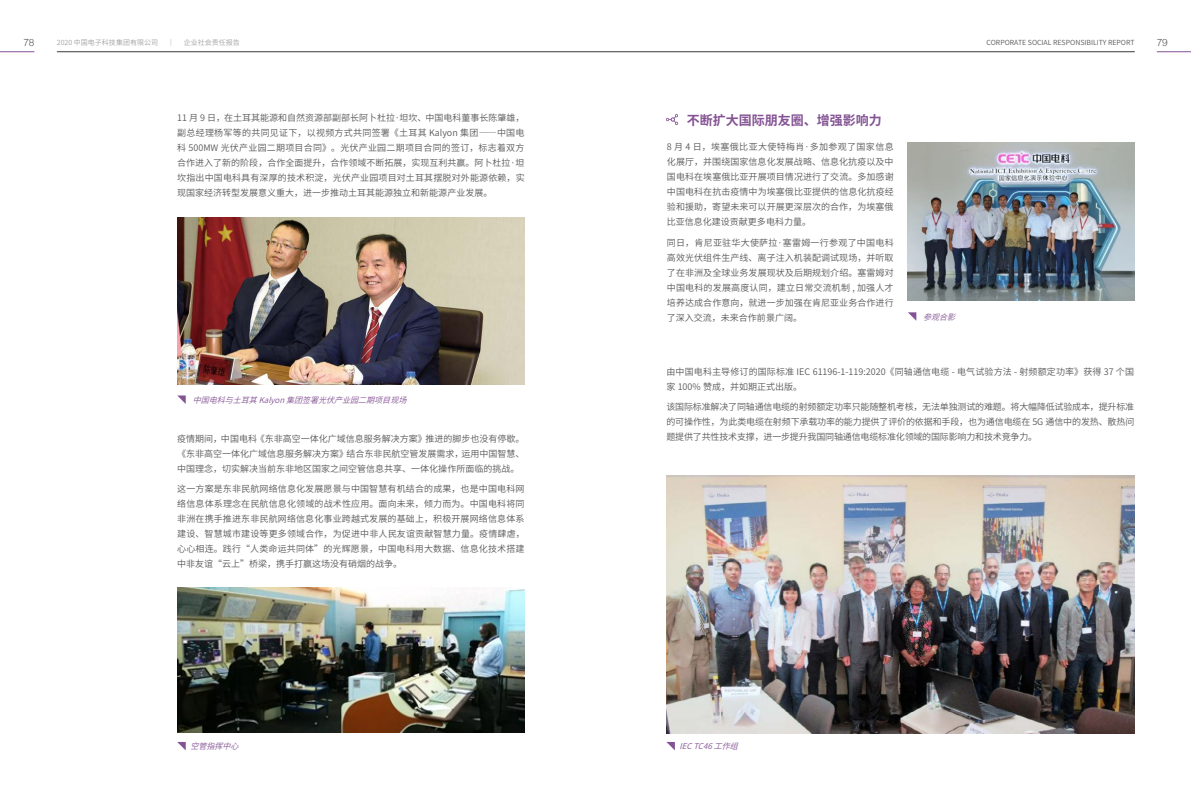
<style>
.page{position:relative;width:1191px;height:808px;background:#fff}
.page>*{position:absolute;margin:0;border:0;box-sizing:border-box;transform-origin:0 0}
.t1{font:700 13px "Source Han Sans CN";color:#845394}
.t2{font:300 10px "Helvetica";color:#595757}
.t3{font:9px/15px "Source Han Sans CN";color:#595757;text-align:justify}
.t4{font:italic 8px "Source Han Sans CN";color:#845394}
.t5{font:7px "Source Han Sans CN";color:#595757}
.t6{font:7px "Source Han Sans CN";color:#9fa0a0}
</style>
<div class="page">
<img style="left:177px;top:218px;width:348px;height:167px">
<svg style="left:177px;top:395px;width:9px;height:9px"></svg>
<img style="left:177px;top:587px;width:347px;height:145px">
<svg style="left:177px;top:742px;width:9px;height:8px"></svg>
<img style="left:908px;top:143px;width:226px;height:158px">
<svg style="left:666px;top:114px;width:12px;height:11px"></svg>
<svg style="left:908px;top:312px;width:8px;height:9px"></svg>
<img style="left:666px;top:475px;width:468px;height:259px">
<svg style="left:666px;top:742px;width:9px;height:8px"></svg>
<p class="t2" style="left:23px;top:34px;width:13px">78</p>
<p class="t6" style="left:57px;top:39px;width:103px">2020 中国电子科技集团有限公司</p>
<p class="t6" style="left:167px;top:39px;width:8px">｜</p>
<p class="t6" style="left:184px;top:39px;width:57px">企业社会责任报告</p>
<p class="t5" style="left:986px;top:39px;width:149px">CORPORATE SOCIAL RESPONSIBILITY REPORT</p>
<p class="t2" style="left:1156px;top:34px;width:13px">79</p>
<p class="t3" style="left:177px;top:111px;width:349px">11 月 9 日，在土耳其能源和自然资源部副部长阿卜杜拉·坦坎、中国电科董事长陈肇雄，副总经理杨军等的共同见证下，以视频方式共同签署《土耳其 Kalyon 集团——中国电科 500MW 光伏产业园二期项目合同》。光伏产业园二期项目合同的签订，标志着双方合作进入了新的阶段，合作全面提升，合作领域不断拓展，实现互利共赢。阿卜杜拉·坦坎指出中国电科具有深厚的技术积淀，光伏产业园项目对土耳其摆脱对外能源依赖，实现国家经济转型发展意义重大，进一步推动土耳其能源独立和新能源产业发展。</p>
<p class="t4" style="left:193px;top:395px;width:221px">中国电科与土耳其 Kalyon 集团签署光伏产业园二期项目现场</p>
<p class="t3" style="left:177px;top:431px;width:349px">疫情期间，中国电科《东非高空一体化广域信息服务解决方案》推进的脚步也没有停歇。《东非高空一体化广域信息服务解决方案》结合东非民航空管发展需求，运用中国智慧、中国理念，切实解决当前东非地区国家之间空管信息共享、一体化操作所面临的挑战。</p>
<p class="t3" style="left:177px;top:482px;width:349px">这一方案是东非民航网络信息化发展愿景与中国智慧有机结合的成果，也是中国电科网络信息体系理念在民航信息化领域的战术性应用。面向未来，倾力而为。中国电科将同非洲在携手推进东非民航网络信息化事业跨越式发展的基础上，积极开展网络信息体系建设、智慧城市建设等更多领域合作，为促进中非人民友谊贡献智慧力量。疫情肆虐，心心相连。践行“人类命运共同体”的光辉愿景，中国电科用大数据、信息化技术搭建中非友谊“云上”桥梁，携手打赢这场没有硝烟的战争。</p>
<p class="t4" style="left:191px;top:741px;width:56px">空管指挥中心</p>
<h1 class="t1" style="left:687px;top:113px;width:196px">不断扩大国际朋友圈、增强影响力</h1>
<p class="t3" style="left:667px;top:139px;width:228px">8 月 4 日，埃塞俄比亚大使特梅肖·多加参观了国家信息化展厅，并围绕国家信息化发展战略、信息化抗疫以及中国电科在埃塞俄比亚开展项目情况进行了交流。多加感谢中国电科在抗击疫情中为埃塞俄比亚提供的信息化抗疫经验和援助，寄望未来可以开展更深层次的合作，为埃塞俄比亚信息化建设贡献更多电科力量。</p>
<p class="t3" style="left:667px;top:235px;width:228px">同日，肯尼亚驻华大使萨拉·塞雷姆一行参观了中国电科高效光伏组件生产线、离子注入机装配调试现场，并听取了在非洲及全球业务发展现状及后期规划介绍。塞雷姆对中国电科的发展高度认同，建立日常交流机制 , 加强人才培养达成合作意向，就进一步加强在肯尼亚业务合作进行了深入交流，未来合作前景广阔。</p>
<p class="t4" style="left:923px;top:312px;width:40px">参观合影</p>
<p class="t3" style="left:666px;top:364px;width:469px">由中国电科主导修订的国际标准 IEC 61196-1-119:2020《同轴通信电缆 - 电气试验方法 - 射频额定功率》获得 37 个国家 100% 赞成，并如期正式出版。</p>
<p class="t3" style="left:666px;top:400px;width:469px">该国际标准解决了同轴通信电缆的射频额定功率只能随整机考核，无法单独测试的难题。将大幅降低试验成本，提升标准的可操作性，为此类电缆在射频下承载功率的能力提供了评价的依据和手段，也为通信电缆在 5G 通信中的发热、散热问题提供了共性技术支撑，进一步提升我国同轴通信电缆标准化领域的国际影响力和技术竞争力。</p>
<p class="t4" style="left:679px;top:741px;width:66px">IECTC46 工作组</p>
</div>
